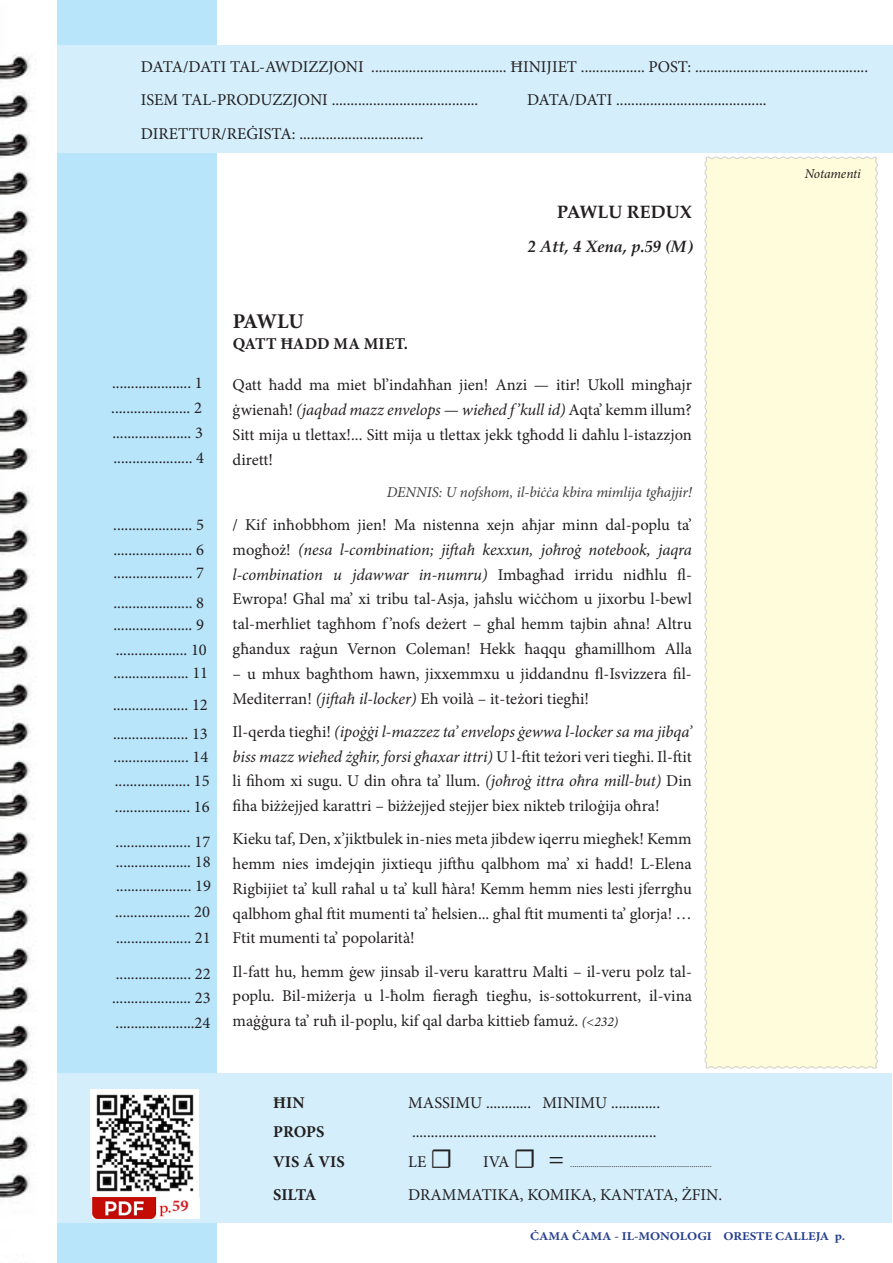
<style>
.page{position:relative;width:893px;height:1263px;background:#fff}
.page>*{position:absolute;margin:0;border:0;box-sizing:border-box;transform-origin:0 0}
.t1{font:700 21px "Minion Pro";letter-spacing:-.05em;color:#231f20}
.t2{font:700 18px "Palatino";color:#231f20}
.t3{font:16.5px/24.8px "Minion Pro";color:#231f20;text-align:justify}
.t4{font:16.5px "Minion Pro";letter-spacing:-.05em;color:#231f20}
.t5{font:700 16.5px "Minion Pro";color:#231f20}
.t6{font:italic 700 16.5px "Palatino";color:#231f20}
.t7{font:700 16.5px "Minion Pro";color:#d1232a}
.t8{font:italic 15px "Minion Pro";letter-spacing:-.01em;color:#3e3e3f}
.t9{font:italic 13.5px "Minion Pro";letter-spacing:-.01em;color:#231f20}
.t10{font:700 12px "Minion Pro";color:#253f8e;scale:1.1 1}
.t11{font:9px "Minion Pro";color:#231f20}
.s1{font-style:italic}
.s2{font-style:italic;font-size:13.5px}
.s3{font-size:27px}
</style>
<div class="page">
<img style="left:0;top:55px;width:33px;height:1143px">
<div style="left:57px;top:0;width:160px;height:1263px;background:#b9e5fa"></div>
<div style="left:57px;top:1073px;width:834px;height:149px;background:#d4effb"></div>
<div style="left:57px;top:46px;width:836px;height:107px;background:#d4effb"></div>
<div style="left:704px;top:156px;width:174px;height:913px;background:#fffcdc"></div>
<img style="left:92px;top:1198px;width:107px;height:20px">
<svg style="left:90px;top:1089px;width:110px;height:109px"></svg>
<img style="left:92px;top:1090px;width:106px;height:106px">
<p class="t3" style="left:141px;top:50px;width:729px;line-height:33.3px">DATA/DATI TAL-AWDIZZJONI .................................... ĦINIJIET ................. POST: ..............................................<br>ISEM TAL-PRODUZZJONI .......................................</p>
<p class="t4" style="left:527px;top:89px;width:241px">DATA/DATI ........................................</p>
<p class="t3" style="left:141px;top:121px;width:284px">DIRETTUR/REĠISTA: .................................</p>
<p class="t2" style="left:557px;top:197px;width:136px">PAWLU REDUX</p>
<p class="t6" style="left:528px;top:232px;width:166px">2 Att, 4 Xena, p.59 (M)</p>
<p class="t3" style="left:112px;top:371px;width:92px">..................... 1</p>
<p class="t3" style="left:112px;top:421px;width:92px">..................... 3</p>
<p class="t3" style="left:111px;top:396px;width:92px">..................... 2</p>
<p class="t3" style="left:114px;top:445px;width:92px">..................... 4</p>
<p class="t3" style="left:113px;top:513px;width:92px">..................... 5</p>
<p class="t3" style="left:113px;top:537px;width:92px">..................... 6</p>
<p class="t3" style="left:114px;top:561px;width:92px">..................... 7</p>
<p class="t3" style="left:114px;top:590px;width:92px">..................... 8</p>
<p class="t3" style="left:116px;top:637px;width:93px">................... 10</p>
<p class="t3" style="left:113px;top:612px;width:92px">..................... 9</p>
<p class="t3" style="left:113px;top:660px;width:96px">.................... 11</p>
<p class="t3" style="left:113px;top:692px;width:96px">.................... 12</p>
<p class="t3" style="left:113px;top:721px;width:96px">.................... 13</p>
<p class="t3" style="left:114px;top:744px;width:96px">.................... 14</p>
<p class="t3" style="left:115px;top:794px;width:96px">.................... 16</p>
<p class="t3" style="left:115px;top:768px;width:96px">.................... 15</p>
<p class="t3" style="left:116px;top:829px;width:96px">.................... 17</p>
<p class="t3" style="left:116px;top:850px;width:96px">.................... 18</p>
<p class="t3" style="left:115px;top:899px;width:96px">.................... 20</p>
<p class="t3" style="left:116px;top:874px;width:96px">.................... 19</p>
<p class="t3" style="left:116px;top:925px;width:96px">.................... 21</p>
<p class="t3" style="left:112px;top:962px;width:100px;line-height:24.2px">.................... 22 ..................... 23 .....................24</p>
<p class="t1" style="left:233px;top:306px;width:72px">PAWLU</p>
<p class="t5" style="left:233px;top:332px;width:177px">QATT ĦADD MA MIET.</p>
<p class="t3" style="left:233px;top:373px;width:461px">Qatt ħadd ma miet bl’indaħħan jien! Anzi — itir! Ukoll mingħajr ġwienaħ! <span class="s1">(jaqbad mazz envelops — wieħed f’kull id)</span> Aqta’ kemm illum?<br>Sitt mija u tlettax!... Sitt mija u tlettax jekk tgħodd li daħlu l-istazzjon dirett!</p>
<p class="t8" style="left:387px;top:482px;width:307px">DENNIS: U nofshom, il-biċċa kbira mimlija tgħajjir!</p>
<p class="t3" style="left:233px;top:513px;width:461px">/ Kif inħobbhom jien! Ma nistenna xejn aħjar minn dal-poplu ta’ mogħoż! <span class="s1">(nesa l-combination; jiftaħ kexxun, joħroġ notebook, jaqra l-combination u jdawwar in-numru)</span> Imbagħad irridu nidħlu fl-Ewropa! Għal ma’ xi tribu tal-Asja, jaħslu wiċċhom u jixorbu l-bewl tal-merħliet tagħhom f ’nofs deżert – għal hemm tajbin aħna! Altru għandux raġun Vernon Coleman! Hekk ħaqqu għamillhom Alla</p>
<p class="t3" style="left:233px;top:661px;width:461px">– u mhux bagħthom hawn, jixxemmxu u jiddandnu fl-Isvizzera fil-<br>Mediterran! <span class="s1">(jiftaħ il-locker)</span> Eh voilà – it-teżori tiegħi!</p>
<p class="t3" style="left:233px;top:719px;width:461px">Il-qerda tiegħi! <span class="s1">(ipoġġi l-mazzez ta’ envelops ġewwa l-locker sa ma jibqa’ biss mazz wieħed żgħir, forsi għaxar ittri)</span> U l-ftit teżori veri tiegħi. Il-ftit li fihom xi sugu. U din oħra ta’ llum. <span class="s1">(joħroġ ittra oħra mill-but)</span> Din fiha biżżejjed karattri – biżżejjed stejjer biex nikteb triloġija oħra!</p>
<p class="t3" style="left:233px;top:827px;width:461px">Kieku taf, Den, x’jiktbulek in-nies meta jibdew iqerru miegħek! Kemm hemm nies imdejqin jixtiequ jiftħu qalbhom ma’ xi ħadd! L-Elena Rigbijiet ta’ kull raħal u ta’ kull ħàra! Kemm hemm nies lesti jferrgħu qalbhom għal ftit mumenti ta’ ħelsien... għal ftit mumenti ta’ glorja! … Ftit mumenti ta’ popolarità!</p>
<p class="t3" style="left:233px;top:959px;width:461px">Il-fatt hu, hemm ġew jinsab il-veru karattru Malti – il-veru polz tal&shy;poplu. Bil-miżerja u l-ħolm fieragħ tiegħu, is-sottokurrent, il-vina maġġura ta’ ruħ il-poplu, kif qal darba kittieb famuż. <span class="s2">(&lt;232)</span></p>
<p class="t7" style="left:172px;top:1194px;width:18px">59</p>
<p class="t5" style="left:273px;top:1090px;width:33px">ĦIN</p>
<p class="t3" style="left:408px;top:1090px;width:253px">MASSIMU ............ MINIMU .............</p>
<p class="t5" style="left:273px;top:1120px;width:53px">PROPS</p>
<p class="t3" style="left:412px;top:1119px;width:246px">.................................................................</p>
<p class="t5" style="left:273px;top:1150px;width:73px">VIS Á VIS</p>
<p class="t3" style="left:408px;top:1149px;width:46px">LE <span class="s3">☐</span></p>
<p class="t3" style="left:483px;top:1149px;width:83px">IVA <span class="s3">☐ =</span></p>
<p class="t11" style="left:570px;top:1157px;width:143px">.....................................................................</p>
<p class="t5" style="left:273px;top:1183px;width:45px">SILTA</p>
<p class="t3" style="left:408px;top:1182px;width:315px">DRAMMATIKA, KOMIKA, KANTATA, ŻFIN.</p>
<p class="t9" style="left:805px;top:165px;width:58px">Notamenti</p>
<p class="t10" style="left:530px;top:1227px;width:288px">ĊAMA ĊAMA - IL-MONOLOGI ORESTE CALLEJA p.</p>
</div>
